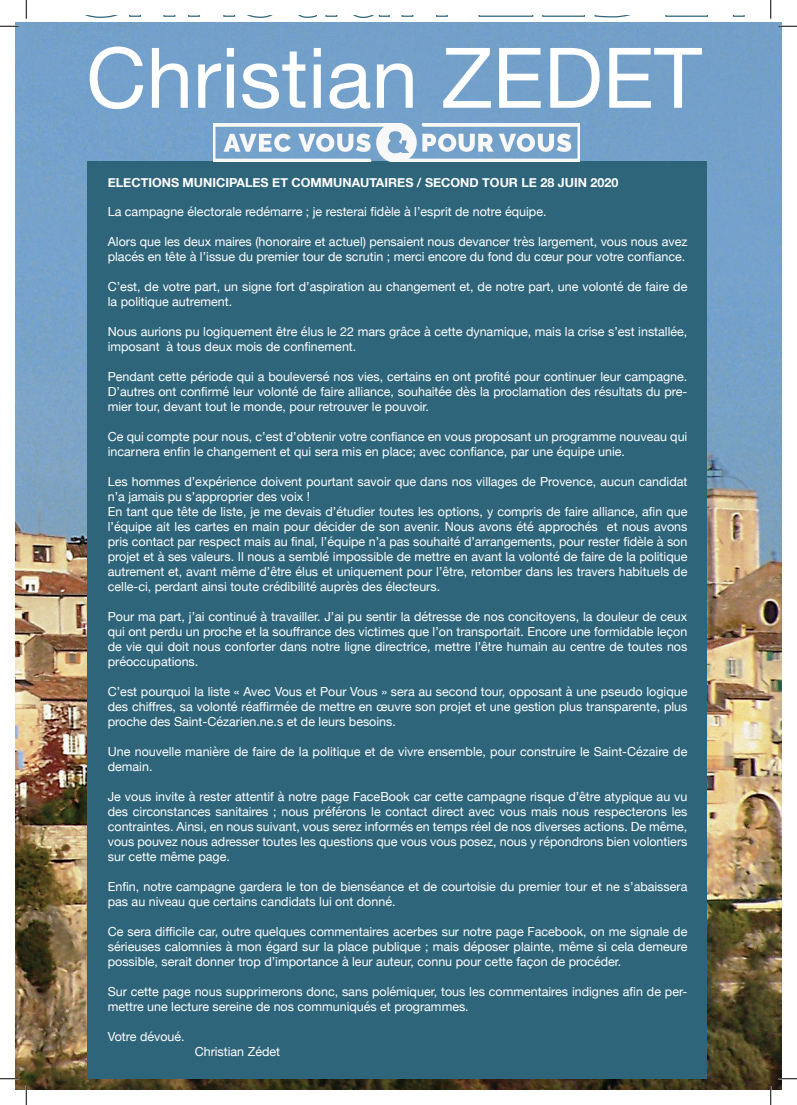
<style>
.page{position:relative;width:797px;height:1105px;background:#fff}
.page>*{position:absolute;margin:0;border:0;box-sizing:border-box;transform-origin:0 0}
.t1{font:83.75px "Helvetica Neue";color:#fff}
.t2{font:12.5px/15px "Helvetica Neue";color:#fff}
.t3{font:700 12.5px "Helvetica Neue";color:#fff}
</style>
<div class="page">
<svg style="left:88px;top:16px;width:27px;height:2px"></svg>
<svg style="left:129px;top:16px;width:47px;height:1px"></svg>
<svg style="left:188px;top:16px;width:48px;height:1px"></svg>
<svg style="left:249px;top:16px;width:89px;height:2px"></svg>
<svg style="left:354px;top:16px;width:36px;height:2px"></svg>
<svg style="left:401px;top:16px;width:47px;height:1px"></svg>
<svg style="left:478px;top:16px;width:56px;height:1px"></svg>
<svg style="left:542px;top:16px;width:43px;height:1px"></svg>
<svg style="left:594px;top:16px;width:33px;height:2px"></svg>
<img style="left:16px;top:23px;width:765px;height:1066px">
<div style="left:86px;top:161px;width:620px;height:918px;background:#2e657a"></div>
<svg style="left:213px;top:124px;width:366px;height:38px"></svg>
<svg style="left:0;top:25px;width:19px;height:2px"></svg>
<svg style="left:778px;top:25px;width:19px;height:2px"></svg>
<svg style="left:0;top:1078px;width:19px;height:1px"></svg>
<svg style="left:778px;top:1078px;width:19px;height:1px"></svg>
<svg style="left:25px;top:0;width:2px;height:19px"></svg>
<svg style="left:25px;top:1086px;width:2px;height:19px"></svg>
<svg style="left:665px;top:0;width:106px;height:19px"></svg>
<svg style="left:770px;top:1086px;width:1px;height:19px"></svg>
<p class="t1" style="left:86px;top:18px;width:617px">Christian ZEDET</p>
<p class="t3" style="left:108px;top:173px;width:512px">ELECTIONS MUNICIPALES ET COMMUNAUTAIRES / SECOND TOUR LE 28 JUIN 2020</p>
<p class="t2" style="left:108px;top:205px;width:440px">La campagne électorale redémarre ; je resterai fidèle à l’esprit de notre équipe.</p>
<p class="t2" style="left:108px;top:235px;width:581px">Alors que les deux maires (honoraire et actuel) pensaient nous devancer très largement, vous nous avez placés en tête à l’issue du premier tour de scrutin ; merci encore du fond du cœur pour votre confiance.</p>
<p class="t2" style="left:108px;top:280px;width:581px">C’est, de votre part, un signe fort d’aspiration au changement et, de notre part, une volonté de faire de la politique autrement.</p>
<p class="t2" style="left:108px;top:325px;width:581px">Nous aurions pu logiquement être élus le 22 mars grâce à cette dynamique, mais la crise s’est installée, imposant à tous deux mois de confinement.</p>
<p class="t2" style="left:108px;top:370px;width:581px;text-align:justify">Pendant cette période qui a bouleversé nos vies, certains en ont profité pour continuer leur campagne.<br>D’autres ont confirmé leur volonté de faire alliance, souhaitée dès la proclamation des résultats du pre&shy;mier tour, devant tout le monde, pour retrouver le pouvoir.</p>
<p class="t2" style="left:108px;top:430px;width:581px">Ce qui compte pour nous, c’est d’obtenir votre confiance en vous proposant un programme nouveau qui incarnera enfin le changement et qui sera mis en place; avec confiance, par une équipe unie.</p>
<p class="t2" style="left:108px;top:475px;width:581px">Les hommes d’expérience doivent pourtant savoir que dans nos villages de Provence, aucun candidat n’a jamais pu s’approprier des voix !</p>
<p class="t2" style="left:108px;top:505px;width:581px;text-align:justify">En tant que tête de liste, je me devais d’étudier toutes les options, y compris de faire alliance, afin que l’équipe ait les cartes en main pour décider de son avenir. Nous avons été approchés et nous avons pris contact par respect mais au final, l’équipe n’a pas souhaité d’arrangements, pour rester fidèle à son projet et à ses valeurs. Il nous a semblé impossible de mettre en avant la volonté de faire de la politique autrement et, avant même d’être élus et uniquement pour l’être, retomber dans les travers habituels de celle-ci, perdant ainsi toute crédibilité auprès des électeurs.</p>
<p class="t2" style="left:108px;top:610px;width:581px;text-align:justify">Pour ma part, j’ai continué à travailler. J’ai pu sentir la détresse de nos concitoyens, la douleur de ceux qui ont perdu un proche et la souffrance des victimes que l’on transportait. Encore une formidable leçon de vie qui doit nous conforter dans notre ligne directrice, mettre l’être humain au centre de toutes nos préoccupations.</p>
<p class="t2" style="left:108px;top:685px;width:581px;text-align:justify">C’est pourquoi la liste « Avec Vous et Pour Vous » sera au second tour, opposant à une pseudo logique des chiffres, sa volonté réaffirmée de mettre en œuvre son projet et une gestion plus transparente, plus proche des Saint-Cézarien.ne.s et de leurs besoins.</p>
<p class="t2" style="left:108px;top:745px;width:581px">Une nouvelle manière de faire de la politique et de vivre ensemble, pour construire le Saint-Cézaire de demain.</p>
<p class="t2" style="left:108px;top:790px;width:581px;text-align:justify">Je vous invite à rester attentif à notre page FaceBook car cette campagne risque d’être atypique au vu des circonstances sanitaires ; nous préférons le contact direct avec vous mais nous respecterons les contraintes. Ainsi, en nous suivant, vous serez informés en temps réel de nos diverses actions. De même, vous pouvez nous adresser toutes les questions que vous vous posez, nous y répondrons bien volontiers sur cette même page.</p>
<p class="t2" style="left:108px;top:880px;width:581px">Enfin, notre campagne gardera le ton de bienséance et de courtoisie du premier tour et ne s’abaissera pas au niveau que certains candidats lui ont donné.</p>
<p class="t2" style="left:108px;top:925px;width:581px;text-align:justify">Ce sera difficile car, outre quelques commentaires acerbes sur notre page Facebook, on me signale de sérieuses calomnies à mon égard sur la place publique ; mais déposer plainte, même si cela demeure possible, serait donner trop d’importance à leur auteur, connu pour cette façon de procéder.</p>
<p class="t2" style="left:108px;top:985px;width:581px">Sur cette page nous supprimerons donc, sans polémiquer, tous les commentaires indignes afin de per&shy;mettre une lecture sereine de nos communiqués et programmes.</p>
<p class="t2" style="left:108px;top:1030px;width:78px">Votre dévoué.</p>
<p class="t2" style="left:195px;top:1045px;width:87px">Christian Zédet</p>
</div>
